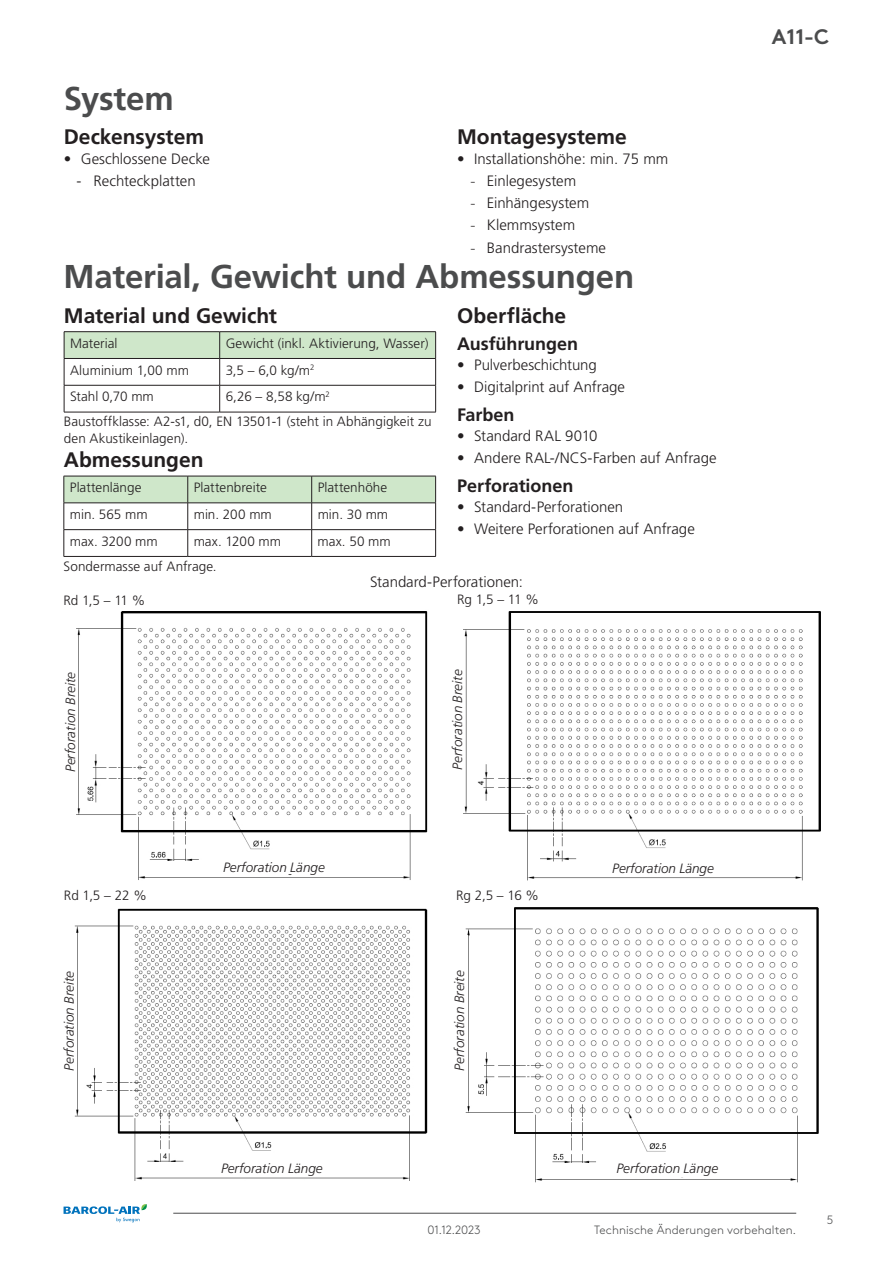
<style>
.page{position:relative;width:893px;height:1263px;background:#fff}
.page>*{position:absolute;margin:0;border:0;box-sizing:border-box;transform-origin:0 0}
.t1{font:700 33px "Frutiger LT Pro";letter-spacing:-.005em;color:#4b4c4d}
.t2{font:700 21px "Frutiger LT Pro";color:#231f20}
.t3{font:700 21px "Swegon Brown";color:#4b4c4d}
.t4{font:700 18px "Frutiger LT Pro";letter-spacing:-.005em;color:#231f20}
.t5{font:300 15px "Frutiger LT Pro";color:#231f20}
.t6{font:300 13.5px/24.9px "Frutiger LT Pro";color:#231f20}
.t7{font:italic 300 13.5px "Frutiger LT Pro";color:#231f20}
.t8{font:300 12px "Swegon Brown";letter-spacing:.01em;color:#4b4c4d}
.s1{font-family:"Swegon Brown"}
</style>
<div class="page">
<hr style="left:173px;top:1213px;width:623px;height:1px;background:#4b4c4d">
<svg style="left:64px;top:1204px;width:83px;height:18px"></svg>
<hr style="left:64px;top:331px;width:156px;height:1px;background:#231f20">
<hr style="left:220px;top:331px;width:216px;height:1px;background:#231f20">
<svg style="left:64px;top:332px;width:372px;height:80px"></svg>
<hr style="left:64px;top:412px;width:156px;height:1px;background:#231f20">
<hr style="left:220px;top:412px;width:216px;height:1px;background:#231f20">
<svg style="left:64px;top:476px;width:372px;height:80px"></svg>
<hr style="left:64px;top:556px;width:124px;height:1px;background:#231f20">
<hr style="left:188px;top:556px;width:124px;height:1px;background:#231f20">
<hr style="left:312px;top:556px;width:124px;height:1px;background:#231f20">
<img style="left:74px;top:908px;width:354px;height:272px">
<div style="left:144px;top:1163px;width:255px;height:14px;background:#fff"></div>
<div style="left:64px;top:936px;width:12px;height:170px;background:#fff"></div>
<img style="left:76px;top:611px;width:352px;height:269px">
<div style="left:146px;top:861px;width:256px;height:13px;background:#fff"></div>
<div style="left:65px;top:640px;width:12px;height:164px;background:#fff"></div>
<img style="left:465px;top:907px;width:354px;height:276px">
<div style="left:548px;top:1163px;width:238px;height:13px;background:#fff"></div>
<div style="left:454px;top:935px;width:14px;height:170px;background:#fff"></div>
<img style="left:463px;top:611px;width:358px;height:270px">
<div style="left:535px;top:863px;width:256px;height:12px;background:#fff"></div>
<div style="left:452px;top:638px;width:13px;height:163px;background:#fff"></div>
<h1 class="t1" style="left:64px;top:79px;width:111px">System</h1>
<h2 class="t2" style="left:64px;top:124px;width:142px">Deckensystem</h2>
<p class="t5" style="left:64px;top:150px;width:148px">• Geschlossene Decke</p>
<p class="t5" style="left:77px;top:172px;width:121px">- Rechteckplatten</p>
<h2 class="t2" style="left:457px;top:124px;width:171px">Montagesysteme</h2>
<p class="t5" style="left:457px;top:150px;width:213px">• Installationshöhe: min. 75 mm</p>
<p class="t5" style="left:470px;top:172px;width:108px"><span class="s1">-</span> Einlegesystem</p>
<p class="t5" style="left:470px;top:194px;width:121px"><span class="s1">-</span> Einhängesystem</p>
<p class="t5" style="left:470px;top:216px;width:107px"><span class="s1">-</span> Klemmsystem</p>
<p class="t5" style="left:470px;top:239px;width:138px"><span class="s1">-</span> Bandrastersysteme</p>
<h1 class="t1" style="left:64px;top:257px;width:572px">Material, Gewicht und Abmessungen</h1>
<h2 class="t2" style="left:457px;top:303px;width:111px">Oberfläche</h2>
<h3 class="t4" style="left:457px;top:332px;width:123px">Ausführungen</h3>
<p class="t5" style="left:457px;top:356px;width:141px">• Pulverbeschichtung</p>
<p class="t5" style="left:457px;top:378px;width:169px">• Digitalprint auf Anfrage</p>
<h3 class="t4" style="left:457px;top:403px;width:59px">Farben</h3>
<p class="t5" style="left:457px;top:427px;width:142px">• Standard RAL 9010</p>
<p class="t5" style="left:457px;top:449px;width:261px">• Andere RAL-/NCS-Farben auf Anfrage</p>
<h3 class="t4" style="left:457px;top:475px;width:118px">Perforationen</h3>
<p class="t5" style="left:457px;top:498px;width:168px">• Standard-Perforationen</p>
<p class="t5" style="left:457px;top:520px;width:239px">• Weitere Perforationen auf Anfrage</p>
<h2 class="t2" style="left:64px;top:303px;width:215px">Material und Gewicht</h2>
<p class="t6" style="left:70px;top:331px;width:49px">Material</p>
<p class="t6" style="left:226px;top:331px;width:204px">Gewicht (inkl. Aktivierung, Wasser)</p>
<p class="t6" style="left:70px;top:358px;width:120px">Aluminium 1,00 mm</p>
<p class="t6" style="left:226px;top:358px;width:90px">3,5 – 6,0 kg/m<sup>2</sup></p>
<p class="t6" style="left:70px;top:384px;width:85px">Stahl 0,70 mm</p>
<p class="t6" style="left:64px;top:384px;width:369px;text-indent:162px">6,26 – 8,58 kg/m<sup>2<br></sup>Baustoffklasse: A2-s1, d0, EN 13501-1 (steht in Abhängigkeit zu</p>
<p class="t6" style="left:64px;top:425px;width:126px">den Akustikeinlagen).</p>
<h2 class="t2" style="left:64px;top:447px;width:141px">Abmessungen</h2>
<p class="t6" style="left:70px;top:475px;width:73px">Plattenlänge</p>
<p class="t6" style="left:194px;top:475px;width:75px">Plattenbreite</p>
<p class="t6" style="left:318px;top:475px;width:71px">Plattenhöhe</p>
<p class="t6" style="left:70px;top:502px;width:79px">min. 565 mm</p>
<p class="t6" style="left:194px;top:502px;width:80px">min. 200 mm</p>
<p class="t6" style="left:318px;top:502px;width:72px">min. 30 mm</p>
<p class="t6" style="left:70px;top:529px;width:90px">max. 3200 mm</p>
<p class="t6" style="left:194px;top:529px;width:89px">max. 1200 mm</p>
<p class="t6" style="left:318px;top:529px;width:75px">max. 50 mm</p>
<p class="t6" style="left:64px;top:554px;width:155px">Sondermasse auf Anfrage.</p>
<p class="t6" style="left:64px;top:587px;width:83px">Rd 1,5 – 11 %</p>
<p class="t7" style="left:63px;top:772px;width:102px;rotate:-90deg">Perforation Breite</p>
<p class="t6" style="left:64px;top:883px;width:85px">Rd 1,5 – 22 %</p>
<p class="t7" style="left:61px;top:1071px;width:102px;rotate:-90deg">Perforation Breite</p>
<p class="t7" style="left:223px;top:859px;width:103px">Perforation Länge</p>
<p class="t7" style="left:221px;top:1160px;width:103px">Perforation Länge</p>
<p class="t5" style="left:370px;top:573px;width:154px">Standard-Perforationen:</p>
<p class="t6" style="left:457px;top:587px;width:83px">Rg 1,5 – 11 %</p>
<p class="t7" style="left:450px;top:770px;width:102px;rotate:-90deg">Perforation Breite</p>
<p class="t6" style="left:456px;top:883px;width:85px">Rg 2,5 – 16 %</p>
<p class="t7" style="left:451px;top:1070px;width:102px;rotate:-90deg">Perforation Breite</p>
<p class="t7" style="left:612px;top:860px;width:103px">Perforation Länge</p>
<p class="t7" style="left:616px;top:1160px;width:103px">Perforation Länge</p>
<h2 class="t3" style="left:772px;top:20px;width:59px">A11-C</h2>
<p class="t8" style="left:427px;top:1221px;width:55px">01.12.2023</p>
<p class="t8" style="left:594px;top:1221px;width:204px">Technische Änderungen vorbehalten.</p>
<p class="t8" style="left:827px;top:1211px;width:8px">5</p>
</div>
